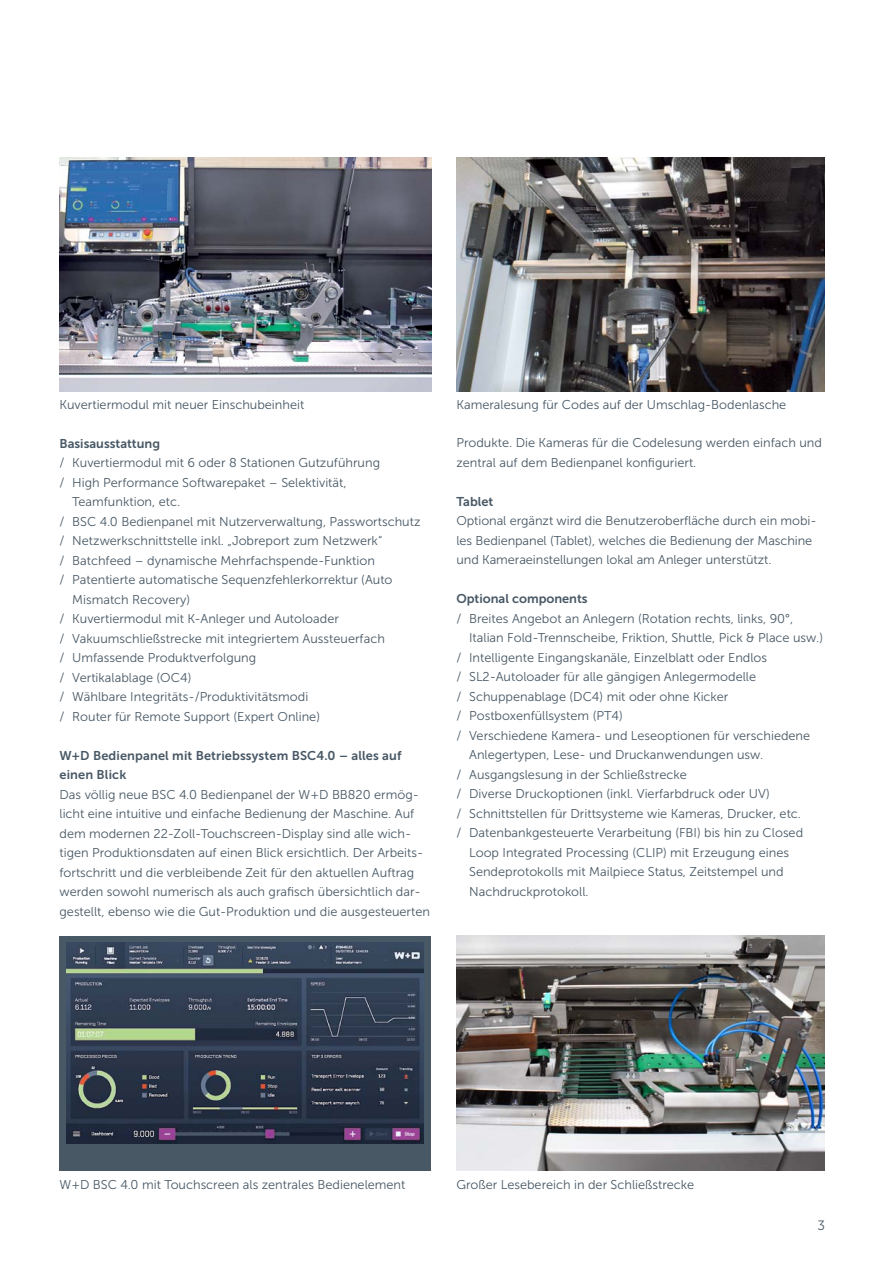
<style>
.page{position:relative;width:893px;height:1263px;background:#fff}
.page>*{position:absolute;margin:0;border:0;box-sizing:border-box;transform-origin:0 0}
.t1{font:13.5px "Museo Sans 300";color:#485865}
.t2{font:12.75px/19.5px "Museo Sans 300";color:#485865}
.t3{font:12.75px/19.5px "Museo Sans 700";letter-spacing:.01em;color:#485865}
</style>
<div class="page">
<img style="left:60px;top:157px;width:372px;height:234px">
<img style="left:456px;top:157px;width:369px;height:234px">
<img style="left:456px;top:935px;width:369px;height:235px">
<div style="left:60px;top:935px;width:371px;height:235px;background:#485865"></div>
<img style="left:66px;top:942px;width:357px;height:201px">
<p class="t2" style="left:60px;top:395px;width:246px">Kuvertiermodul mit neuer Einschubeinheit</p>
<p class="t2" style="left:456px;top:395px;width:331px">Kameralesung für Codes auf der Umschlag-Bodenlasche</p>
<p class="t3" style="left:60px;top:433px;width:102px">Basisausstattung</p>
<p class="t2" style="left:60px;top:453px;width:322px">/ Kuvertiermodul mit 6 oder 8 Stationen Gutzuführung</p>
<p class="t2" style="left:60px;top:472px;width:288px">/ High Performance Softwarepaket – Selektivität,</p>
<p class="t2" style="left:72px;top:492px;width:109px">Teamfunktion, etc.</p>
<p class="t2" style="left:60px;top:511px;width:363px">/ BSC 4.0 Bedienpanel mit Nutzerverwaltung, Passwortschutz</p>
<p class="t2" style="left:60px;top:531px;width:324px">/ Netzwerkschnittstelle inkl. „Jobreport zum Netzwerk“</p>
<p class="t2" style="left:60px;top:550px;width:317px">/ Batchfeed – dynamische Mehrfachspende-Funktion</p>
<p class="t2" style="left:60px;top:570px;width:335px">/ Patentierte automatische Sequenzfehlerkorrektur (Auto</p>
<p class="t2" style="left:72px;top:589px;width:119px">Mismatch Recovery)</p>
<p class="t2" style="left:60px;top:609px;width:281px">/ Kuvertiermodul mit K-Anleger und Autoloader</p>
<p class="t2" style="left:60px;top:628px;width:327px">/ Vakuumschließstrecke mit integriertem Aussteuerfach</p>
<p class="t2" style="left:60px;top:648px;width:198px">/ Umfassende Produktverfolgung</p>
<p class="t2" style="left:60px;top:667px;width:133px">/ Vertikalablage (OC4)</p>
<p class="t2" style="left:60px;top:687px;width:250px">/ Wählbare Integritäts-/Produktivitätsmodi</p>
<p class="t2" style="left:60px;top:706px;width:262px">/ Router für Remote Support (Expert Online)</p>
<p class="t3" style="left:60px;top:745px;width:343px">W+D Bedienpanel mit Betriebssystem BSC4.0 – alles auf einen Blick</p>
<p class="t2" style="left:60px;top:784px;width:372px">Das völlig neue BSC 4.0 Bedienpanel der W+D BB820 ermög&shy;licht eine intuitive und einfache Bedienung der Maschine. Auf dem modernen 22-Zoll-Touchscreen-Display sind alle wich&shy;tigen Produktionsdaten auf einen Blick ersichtlich. Der Arbeits&shy;fortschritt und die verbleibende Zeit für den aktuellen Auftrag werden sowohl numerisch als auch grafisch übersichtlich dar&shy;gestellt, ebenso wie die Gut-Produktion und die ausgesteuerten</p>
<p class="t2" style="left:456px;top:433px;width:367px">Produkte. Die Kameras für die Codelesung werden einfach und zentral auf dem Bedienpanel konfiguriert.</p>
<p class="t3" style="left:456px;top:492px;width:38px">Tablet</p>
<p class="t2" style="left:456px;top:511px;width:362px">Optional ergänzt wird die Benutzeroberfläche durch ein mobi&shy;les Bedienpanel (Tablet), welches die Bedienung der Maschine und Kameraeinstellungen lokal am Anleger unterstützt.</p>
<p class="t3" style="left:456px;top:589px;width:133px">Optional components</p>
<p class="t2" style="left:456px;top:609px;width:338px">/ Breites Angebot an Anlegern (Rotation rechts, links, 90°,</p>
<p class="t2" style="left:469px;top:628px;width:355px">Italian Fold-Trennscheibe, Friktion, Shuttle, Pick &amp; Place usw.)</p>
<p class="t2" style="left:456px;top:648px;width:312px">/ Intelligente Eingangskanäle, Einzelblatt oder Endlos</p>
<p class="t2" style="left:456px;top:667px;width:301px">/ SL2-Autoloader für alle gängigen Anlegermodelle</p>
<p class="t2" style="left:456px;top:687px;width:274px">/ Schuppenablage (DC4) mit oder ohne Kicker</p>
<p class="t2" style="left:456px;top:706px;width:168px">/ Postboxenfüllsystem (PT4)</p>
<p class="t2" style="left:456px;top:726px;width:355px">/ Verschiedene Kamera- und Leseoptionen für verschiedene</p>
<p class="t2" style="left:469px;top:745px;width:296px">Anlegertypen, Lese- und Druckanwendungen usw.</p>
<p class="t2" style="left:456px;top:765px;width:232px">/ Ausgangslesung in der Schließstrecke</p>
<p class="t2" style="left:456px;top:784px;width:315px">/ Diverse Druckoptionen (inkl. Vierfarbdruck oder UV)</p>
<p class="t2" style="left:456px;top:804px;width:346px">/ Schnittstellen für Drittsysteme wie Kameras, Drucker, etc.</p>
<p class="t2" style="left:456px;top:823px;width:348px">/ Datenbankgesteuerte Verarbeitung (FBI) bis hin zu Closed</p>
<p class="t2" style="left:469px;top:843px;width:321px">Loop Integrated Processing (CLIP) mit Erzeugung eines</p>
<p class="t2" style="left:469px;top:862px;width:316px">Sendeprotokolls mit Mailpiece Status, Zeitstempel und</p>
<p class="t2" style="left:469px;top:882px;width:121px">Nachdruckprotokoll.</p>
<p class="t2" style="left:60px;top:1174px;width:347px">W+D BSC 4.0 mit Touchscreen als zentrales Bedienelement</p>
<p class="t2" style="left:456px;top:1174px;width:239px">Großer Lesebereich in der Schließstrecke</p>
<p class="t1" style="left:817px;top:1217px;width:9px">3</p>
</div>
